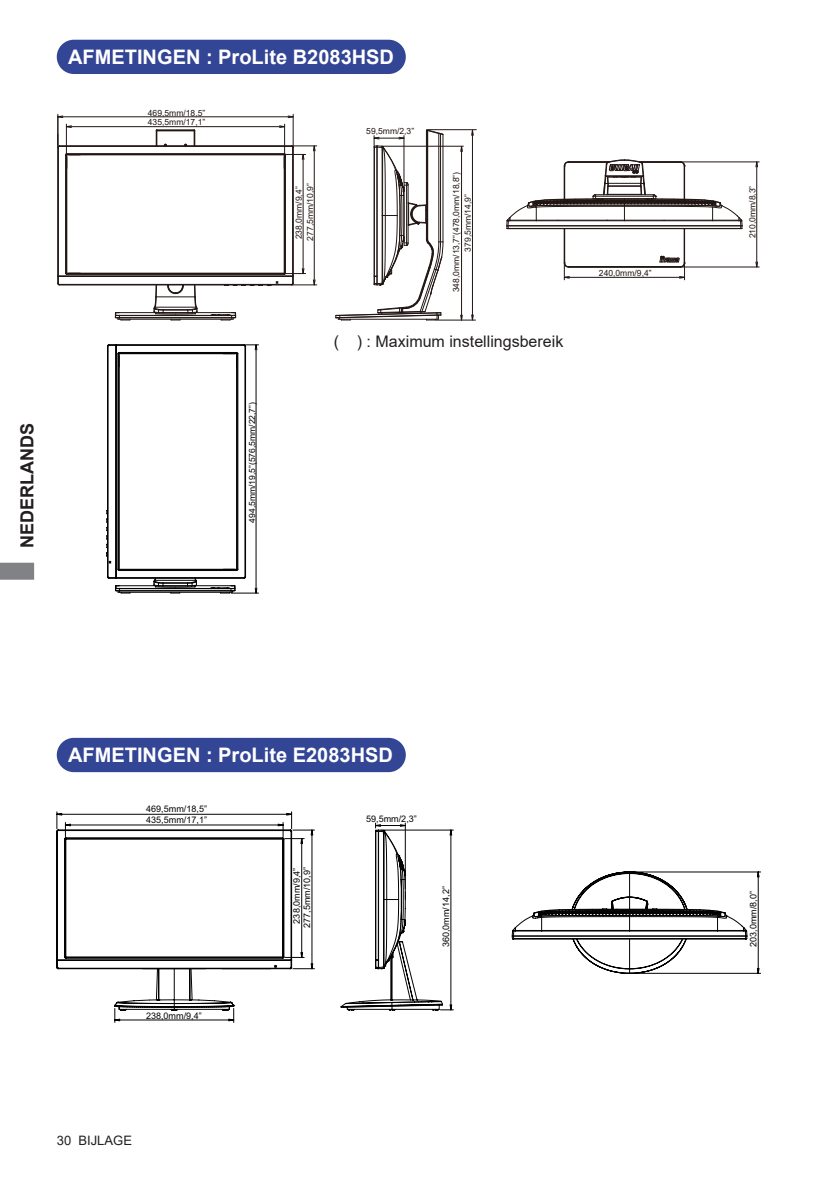
<style>
.page{position:relative;width:840px;height:1191px;background:#fff}
.page>*{position:absolute;margin:0;border:0;box-sizing:border-box;transform-origin:0 0}
.t1{font:700 20px "Arial";color:#fff}
.t2{font:700 18px "Arial";color:#231f20}
.t3{font:16px "Arial";color:#231f20}
.t4{font:13px "Arial";color:#231f20}
.t5{font:9px/10.2px "Arial";color:#030303;text-align:center}
.t6{font:8.6px/9.8px "Arial";color:#211613}
.t7{font:8.6px "Arial";color:#030303}
</style>
<div class="page">
<svg style="left:0;top:562px;width:34px;height:18px"></svg>
<div style="left:58px;top:41px;width:346px;height:32px;background:#334595;border-radius:16px"></div>
<div style="left:57px;top:40px;width:348px;height:34px;border:2px solid #334595;border-radius:16px"></div>
<div style="left:58px;top:739px;width:346px;height:32px;background:#334595;border-radius:16px"></div>
<div style="left:57px;top:738px;width:348px;height:34px;border:2px solid #334595;border-radius:16px"></div>
<svg style="left:114px;top:829px;width:260px;height:181px"></svg>
<svg style="left:57px;top:811px;width:257px;height:159px"></svg>
<svg style="left:114px;top:1008px;width:121px;height:14px"></svg>
<svg style="left:374px;top:822px;width:386px;height:189px"></svg>
<hr style="left:57px;top:147px;width:1px;height:129px;background:#211613">
<hr style="left:58px;top:147px;width:1px;height:129px;background:#211613">
<hr style="left:65px;top:155px;width:1px;height:118px;background:#211613">
<hr style="left:59px;top:284px;width:232px;height:1px;background:#211613">
<hr style="left:58px;top:276px;width:234px;height:1px;background:#211613">
<hr style="left:67px;top:274px;width:217px;height:1px;background:#211613">
<hr style="left:67px;top:153px;width:217px;height:1px;background:#211613">
<hr style="left:59px;top:146px;width:233px;height:1px;background:#211613">
<hr style="left:285px;top:155px;width:1px;height:118px;background:#211613">
<hr style="left:292px;top:147px;width:1px;height:129px;background:#211613">
<svg style="left:57px;top:273px;width:23px;height:13px"></svg>
<svg style="left:224px;top:281px;width:54px;height:5px"></svg>
<hr style="left:66px;top:155px;width:1px;height:118px;background:#211613">
<hr style="left:67px;top:273px;width:217px;height:1px;background:#211613">
<hr style="left:67px;top:154px;width:217px;height:1px;background:#211613">
<hr style="left:284px;top:155px;width:1px;height:118px;background:#211613">
<hr style="left:118px;top:319px;width:115px;height:1px;background:#211613">
<hr style="left:119px;top:317px;width:112px;height:1px;background:#211613">
<hr style="left:119px;top:315px;width:112px;height:1px;background:#211613">
<hr style="left:119px;top:312px;width:36px;height:1px;background:#211613">
<hr style="left:196px;top:312px;width:35px;height:1px;background:#211613">
<hr style="left:563px;top:229px;width:1px;height:34px;background:#211613">
<hr style="left:564px;top:229px;width:1px;height:34px;background:#211613">
<hr style="left:568px;top:267px;width:112px;height:1px;background:#211613">
<hr style="left:568px;top:266px;width:112px;height:1px;background:#211613">
<hr style="left:683px;top:229px;width:1px;height:34px;background:#211613">
<svg style="left:115px;top:312px;width:15px;height:9px"></svg>
<svg style="left:211px;top:312px;width:25px;height:9px"></svg>
<svg style="left:154px;top:285px;width:43px;height:36px"></svg>
<hr style="left:157px;top:130px;width:37px;height:1px;background:#211613">
<svg style="left:156px;top:130px;width:1px;height:16px"></svg>
<svg style="left:194px;top:130px;width:1px;height:16px"></svg>
<svg style="left:506px;top:160px;width:236px;height:69px"></svg>
<hr style="left:383px;top:146px;width:80px;height:1px;background:#211613">
<hr style="left:436px;top:320px;width:39px;height:1px;background:#211613">
<hr style="left:461px;top:146px;width:1px;height:174px;background:#211613">
<hr style="left:57px;top:114px;width:1px;height:33px;background:#211613">
<hr style="left:292px;top:114px;width:1px;height:33px;background:#211613">
<hr style="left:58px;top:116px;width:235px;height:1px;background:#211613">
<svg style="left:57px;top:116px;width:23px;height:52px"></svg>
<svg style="left:279px;top:125px;width:7px;height:3px"></svg>
<hr style="left:66px;top:124px;width:1px;height:31px;background:#211613">
<hr style="left:284px;top:124px;width:1px;height:31px;background:#211613">
<hr style="left:66px;top:126px;width:218px;height:1px;background:#211613">
<hr style="left:314px;top:146px;width:1px;height:139px;background:#211613">
<svg style="left:284px;top:268px;width:32px;height:18px"></svg>
<svg style="left:284px;top:144px;width:32px;height:24px"></svg>
<hr style="left:302px;top:154px;width:1px;height:119px;background:#211613">
<svg style="left:563px;top:263px;width:6px;height:17px"></svg>
<svg style="left:659px;top:256px;width:27px;height:24px"></svg>
<hr style="left:564px;top:277px;width:120px;height:1px;background:#211613">
<hr style="left:680px;top:162px;width:78px;height:1px;background:#211613">
<hr style="left:680px;top:267px;width:78px;height:1px;background:#211613">
<hr style="left:756px;top:162px;width:1px;height:105px;background:#211613">
<hr style="left:428px;top:129px;width:48px;height:1px;background:#211613">
<hr style="left:472px;top:130px;width:1px;height:190px;background:#211613">
<svg style="left:335px;top:130px;width:108px;height:191px"></svg>
<hr style="left:374px;top:138px;width:30px;height:1px;background:#211613">
<hr style="left:118px;top:592px;width:114px;height:1px;background:#030303">
<hr style="left:119px;top:590px;width:112px;height:1px;background:#030303">
<hr style="left:119px;top:588px;width:112px;height:1px;background:#030303">
<hr style="left:119px;top:585px;width:36px;height:1px;background:#030303">
<hr style="left:195px;top:585px;width:36px;height:1px;background:#030303">
<svg style="left:115px;top:585px;width:16px;height:8px"></svg>
<svg style="left:154px;top:579px;width:43px;height:14px"></svg>
<hr style="left:116px;top:344px;width:128px;height:1px;background:#030303">
<hr style="left:116px;top:345px;width:128px;height:1px;background:#030303">
<hr style="left:119px;top:352px;width:117px;height:1px;background:#030303">
<hr style="left:107px;top:346px;width:1px;height:231px;background:#030303">
<hr style="left:108px;top:346px;width:1px;height:231px;background:#030303">
<hr style="left:115px;top:345px;width:1px;height:232px;background:#030303">
<hr style="left:116px;top:345px;width:1px;height:232px;background:#030303">
<hr style="left:117px;top:354px;width:1px;height:215px;background:#030303">
<hr style="left:118px;top:354px;width:1px;height:215px;background:#030303">
<hr style="left:237px;top:354px;width:1px;height:215px;background:#030303">
<hr style="left:244px;top:346px;width:1px;height:231px;background:#030303">
<hr style="left:245px;top:346px;width:1px;height:231px;background:#030303">
<hr style="left:119px;top:570px;width:117px;height:1px;background:#030303">
<hr style="left:116px;top:577px;width:128px;height:1px;background:#030303">
<hr style="left:116px;top:578px;width:128px;height:1px;background:#030303">
<svg style="left:223px;top:569px;width:23px;height:9px"></svg>
<svg style="left:107px;top:344px;width:13px;height:23px"></svg>
<svg style="left:107px;top:569px;width:13px;height:10px"></svg>
<svg style="left:106px;top:510px;width:5px;height:53px"></svg>
<hr style="left:119px;top:353px;width:117px;height:1px;background:#030303">
<hr style="left:119px;top:354px;width:1px;height:215px;background:#030303">
<hr style="left:236px;top:354px;width:1px;height:215px;background:#030303">
<hr style="left:119px;top:569px;width:117px;height:1px;background:#030303">
<svg style="left:223px;top:344px;width:35px;height:23px"></svg>
<svg style="left:210px;top:585px;width:48px;height:9px"></svg>
<hr style="left:255px;top:345px;width:1px;height:248px;background:#030303">
<h2 class="t2" style="left:14px;top:548px;width:126px;rotate:-90deg">NEDERLANDS</h2>
<h1 class="t1" style="left:68px;top:43px;width:327px">AFMETINGEN : ProLite B2083HSD</h1>
<p class="t6" style="left:148px;top:108px;width:59px">469,5mm/18,5”<br>435,5mm/17,1”</p>
<p class="t7" style="left:246px;top:522px;width:122px;rotate:-90deg">494,5mm/19,5”(576,5mm/22,7”)</p>
<p class="t6" style="left:293px;top:241px;width:59px;line-height:11.2px;rotate:-90deg">238,0mm/9,4”<br>277,5mm/10,9”</p>
<p class="t6" style="left:366px;top:126px;width:49px">59,5mm/2,3”</p>
<p class="t6" style="left:451px;top:292px;width:122px;rotate:-90deg">348,0mm/13,7”(478,0mm/18,8”)</p>
<p class="t6" style="left:462px;top:251px;width:59px;rotate:-90deg">379,5mm/14,9”</p>
<h3 class="t3" style="left:333px;top:330px;width:231px">( ) : Maximum instellingsbereik</h3>
<p class="t6" style="left:598px;top:268px;width:54px">240,0mm/9,4”</p>
<p class="t6" style="left:747px;top:238px;width:54px;rotate:-90deg">210,0mm/8,3”</p>
<h1 class="t1" style="left:68px;top:740px;width:326px">AFMETINGEN : ProLite E2083HSD</h1>
<p class="t5" style="left:146px;top:804px;width:62px">469,5mm/18,5”</p>
<p class="t5" style="left:146px;top:815px;width:62px">435,5mm/17,1”</p>
<p class="t5" style="left:291px;top:928px;width:62px;rotate:-90deg">238,0mm/9,4”<br>277,5mm/10,9”</p>
<p class="t5" style="left:366px;top:813px;width:52px">59,5mm/2,3”</p>
<p class="t5" style="left:440px;top:947px;width:62px;rotate:-90deg">360,0mm/14,2”</p>
<p class="t5" style="left:747px;top:947px;width:57px;rotate:-90deg">203,0mm/8,0”</p>
<p class="t5" style="left:146px;top:1010px;width:57px">238,0mm/9,4”</p>
<h3 class="t4" style="left:57px;top:1131px;width:77px">30 BIJLAGE</h3>
</div>
